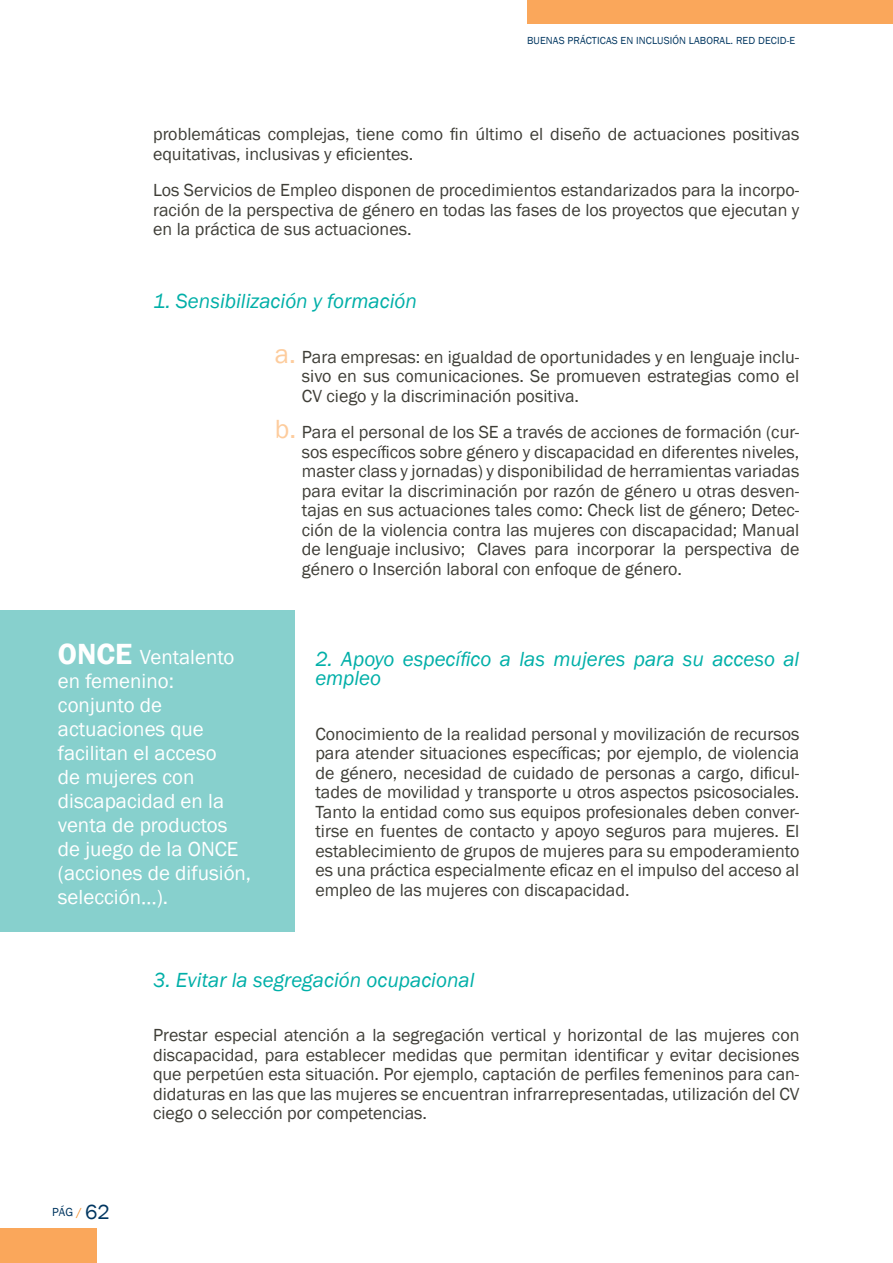
<style>
.page{position:relative;width:893px;height:1263px;background:#fff}
.page>*{position:absolute;margin:0;border:0;box-sizing:border-box;transform-origin:0 0}
.t1{font:21px/24px "Franklin Gothic";color:#fff}
.t2{font:italic 21px/19.5px "Franklin Gothic";color:#00afa8}
.t3{font:18px/19.5px "Franklin Gothic";color:#3f3e37;text-align:justify}
.t4{font:12px "Franklin Gothic";color:#003660}
.t5{font:10.5px "Franklin Gothic";letter-spacing:.01em;color:#003660}
.s1{font-size:27px;color:#fdcc9d}
.s2{font-weight:600;font-size:30px}
.s3{color:#f6891f}
.s4{font-size:21px}
</style>
<div class="page">
<div style="left:527px;top:0;width:366px;height:23px;background:#faa75b"></div>
<div style="left:0;top:1228px;width:97px;height:35px;background:#faa75b"></div>
<div style="left:0;top:611px;width:294px;height:321px;background:#87d0cd"></div>
<p class="t5" style="left:527px;top:34px;width:269px">BUENAS PRÁCTICAS EN INCLUSIÓN LABORAL. RED DECID-E</p>
<p class="t3" style="left:153px;top:125px;width:648px">problemáticas complejas, tiene como fin último el diseño de actuaciones positivas equitativas, inclusivas y eficientes.</p>
<p class="t3" style="left:153px;top:181px;width:648px">Los Servicios de Empleo disponen de procedimientos estandarizados para la incorpo&shy;ración de la perspectiva de género en todas las fases de los proyectos que ejecutan y en la práctica de sus actuaciones.</p>
<p class="t2" style="left:153px;top:292px;width:265px">1. Sensibilización y formación</p>
<p class="t3" style="left:302px;top:347px;width:499px;text-indent:-27px"><span class="s1">a.</span> Para empresas: en igualdad de oportunidades y en lenguaje inclu&shy;sivo en sus comunicaciones. Se promueven estrategias como el CV ciego y la discriminación positiva.</p>
<p class="t3" style="left:302px;top:423px;width:499px;text-indent:-27px"><span class="s1">b.</span> Para el personal de los SE a través de acciones de formación (cur&shy;sos específicos sobre género y discapacidad en diferentes niveles, master class y jornadas) y disponibilidad de herramientas variadas para evitar la discriminación por razón de género u otras desven&shy;tajas en sus actuaciones tales como: Check list de género; Detec&shy;ción de la violencia contra las mujeres con discapacidad; Manual de lenguaje inclusivo; Claves para incorporar la perspectiva de género o Inserción laboral con enfoque de género.</p>
<p class="t1" style="left:58px;top:646px;width:195px"><span class="s2">ONCE</span> Ventalento en femenino: conjunto de actuaciones que facilitan el acceso<br>de mujeres con discapacidad en la venta de productos de juego de la ONCE (acciones de difusión, selección…).</p>
<p class="t2" style="left:315px;top:649px;width:486px">2. Apoyo específico a las mujeres para su acceso al empleo</p>
<p class="t3" style="left:315px;top:724px;width:486px">Conocimiento de la realidad personal y movilización de recursos para atender situaciones específicas; por ejemplo, de violencia de género, necesidad de cuidado de personas a cargo, dificul&shy;tades de movilidad y transporte u otros aspectos psicosociales.<br>Tanto la entidad como sus equipos profesionales deben conver&shy;tirse en fuentes de contacto y apoyo seguros para mujeres. El establecimiento de grupos de mujeres para su empoderamiento es una práctica especialmente eficaz en el impulso del acceso al empleo de las mujeres con discapacidad.</p>
<p class="t4" style="left:52px;top:1205px;width:59px">PÁG <span class="s3">/</span> <span class="s4">62</span></p>
<p class="t2" style="left:153px;top:970px;width:323px">3. Evitar la segregación ocupacional</p>
<p class="t3" style="left:153px;top:1026px;width:648px">Prestar especial atención a la segregación vertical y horizontal de las mujeres con discapacidad, para establecer medidas que permitan identificar y evitar decisiones que perpetúen esta situación. Por ejemplo, captación de perfiles femeninos para can&shy;didaturas en las que las mujeres se encuentran infrarrepresentadas, utilización del CV ciego o selección por competencias.</p>
</div>
